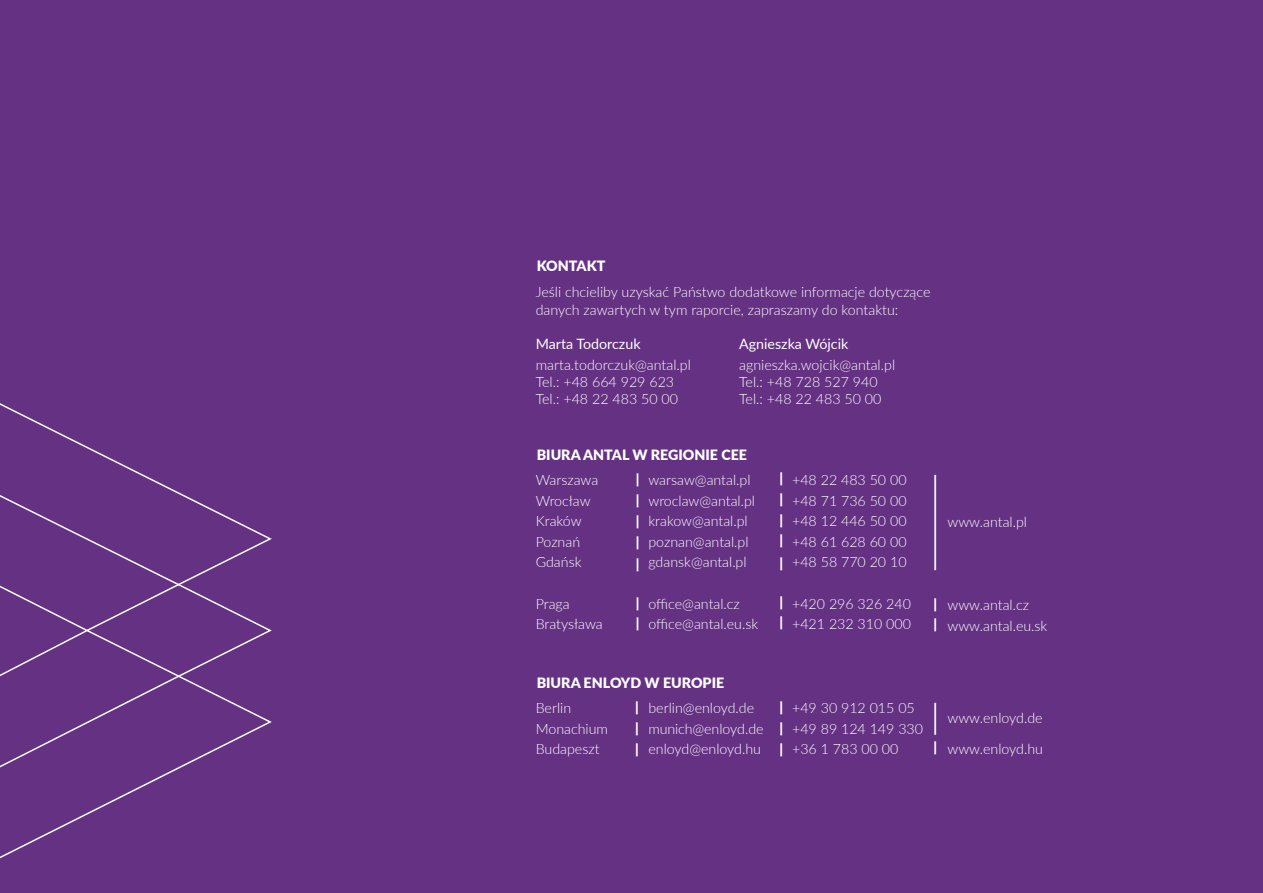
<style>
.page{position:relative;width:1263px;height:893px;background:#653182}
.page>*{position:absolute;margin:0;border:0;box-sizing:border-box;transform-origin:0 0}
.t1{font:900 100.05px "Lato";color:#fff;scale:.14 1}
.t2{font:900 33.6px "Lato";color:#fff;scale:.41 1}
.t3{font:300 14.25px/20.5px "Lato";color:#fff}
.t4{font:900 14.25px "Lato";color:#fff}
.t5{font:14.25px "Lato";color:#fff}
.t6{font:900 13.65px/20.9px "Lato";color:#fff;text-align:justify}
</style>
<div class="page">
<div style="left:0;top:682px;width:272px;height:188px;background:#653182"></div>
<div style="left:0;top:373px;width:272px;height:195px;background:#653182"></div>
<div style="left:0;top:568px;width:272px;height:114px;background:#653182"></div>
<p class="t4" style="left:537px;top:255px;width:70px">KONTAKT</p>
<p class="t3" style="left:536px;top:283px;width:396px;line-height:17.1px">Jeśli chcieliby uzyskać Państwo dodatkowe informacje dotyczące danych zawartych w tym raporcie, zapraszamy do kontaktu:</p>
<p class="t5" style="left:536px;top:333px;width:106px">Marta Todorczuk</p>
<p class="t3" style="left:536px;top:356px;width:157px;line-height:17.1px">marta.todorczuk@antal.pl<br>Tel.: +48 664 929 623<br>Tel.: +48 22 483 50 00</p>
<p class="t5" style="left:739px;top:333px;width:111px">Agnieszka Wójcik</p>
<p class="t3" style="left:739px;top:356px;width:157px;line-height:17.1px">agnieszka.wojcik@antal.pl<br>Tel.: +48 728 527 940<br>Tel.: +48 22 483 50 00</p>
<p class="t4" style="left:537px;top:444px;width:203px">BIURA ANTAL W REGIONIE CEE</p>
<p class="t3" style="left:536px;top:469px;width:64px">Warszawa<br>Wrocław<br>Kraków<br>Poznań<br>Gdańsk</p>
<p class="t3" style="left:536px;top:593px;width:68px">Praga<br>Bratysława</p>
<p class="t6" style="left:636px;top:468px;width:5px">| | | |</p>
<p class="t3" style="left:648px;top:469px;width:108px">warsaw@antal.pl wroclaw@antal.pl krakow@antal.pl poznan@antal.pl gdansk@antal.pl</p>
<p class="t3" style="left:648px;top:593px;width:111px">office@antal.cz office@antal.eu.sk</p>
<p class="t6" style="left:636px;top:553px;width:5px">|</p>
<p class="t6" style="left:636px;top:592px;width:5px;line-height:20px">| |</p>
<p class="t6" style="left:780px;top:467px;width:5px">| | | |</p>
<p class="t6" style="left:780px;top:552px;width:5px">|</p>
<p class="t6" style="left:780px;top:591px;width:5px;line-height:20px">| |</p>
<p class="t3" style="left:792px;top:469px;width:116px;text-align:justify">+48 22 483 50 00 +48 71 736 50 00 +48 12 446 50 00 +48 61 628 60 00 +48 58 770 20 10</p>
<p class="t3" style="left:792px;top:593px;width:120px">+420 296 326 240 +421 232 310 000</p>
<h1 class="t1" style="left:933px;top:441px;width:28px">|</h1>
<p class="t6" style="left:933px;top:594px;width:5px;line-height:20px">| |</p>
<p class="t3" style="left:947px;top:511px;width:81px">www.antal.pl</p>
<p class="t3" style="left:947px;top:594px;width:101px">www.antal.cz www.antal.eu.sk</p>
<p class="t4" style="left:537px;top:672px;width:189px">BIURA ENLOYD W EUROPIE</p>
<p class="t3" style="left:536px;top:697px;width:74px">Berlin<br>Monachium<br>Budapeszt</p>
<p class="t3" style="left:648px;top:697px;width:117px">berlin@enloyd.de munich@enloyd.de enloyd@enloyd.hu</p>
<p class="t3" style="left:792px;top:697px;width:132px">+49 30 912 015 05 +49 89 124 149 330 +36 1 783 00 00</p>
<h2 class="t2" style="left:933px;top:691px;width:10px">|</h2>
<p class="t6" style="left:779px;top:696px;width:5px">| | |</p>
<p class="t6" style="left:635px;top:696px;width:5px">| | |</p>
<p class="t6" style="left:933px;top:736px;width:5px">|</p>
<p class="t3" style="left:947px;top:707px;width:97px">www.enloyd.de</p>
<p class="t3" style="left:947px;top:738px;width:97px">www.enloyd.hu</p>
</div>
